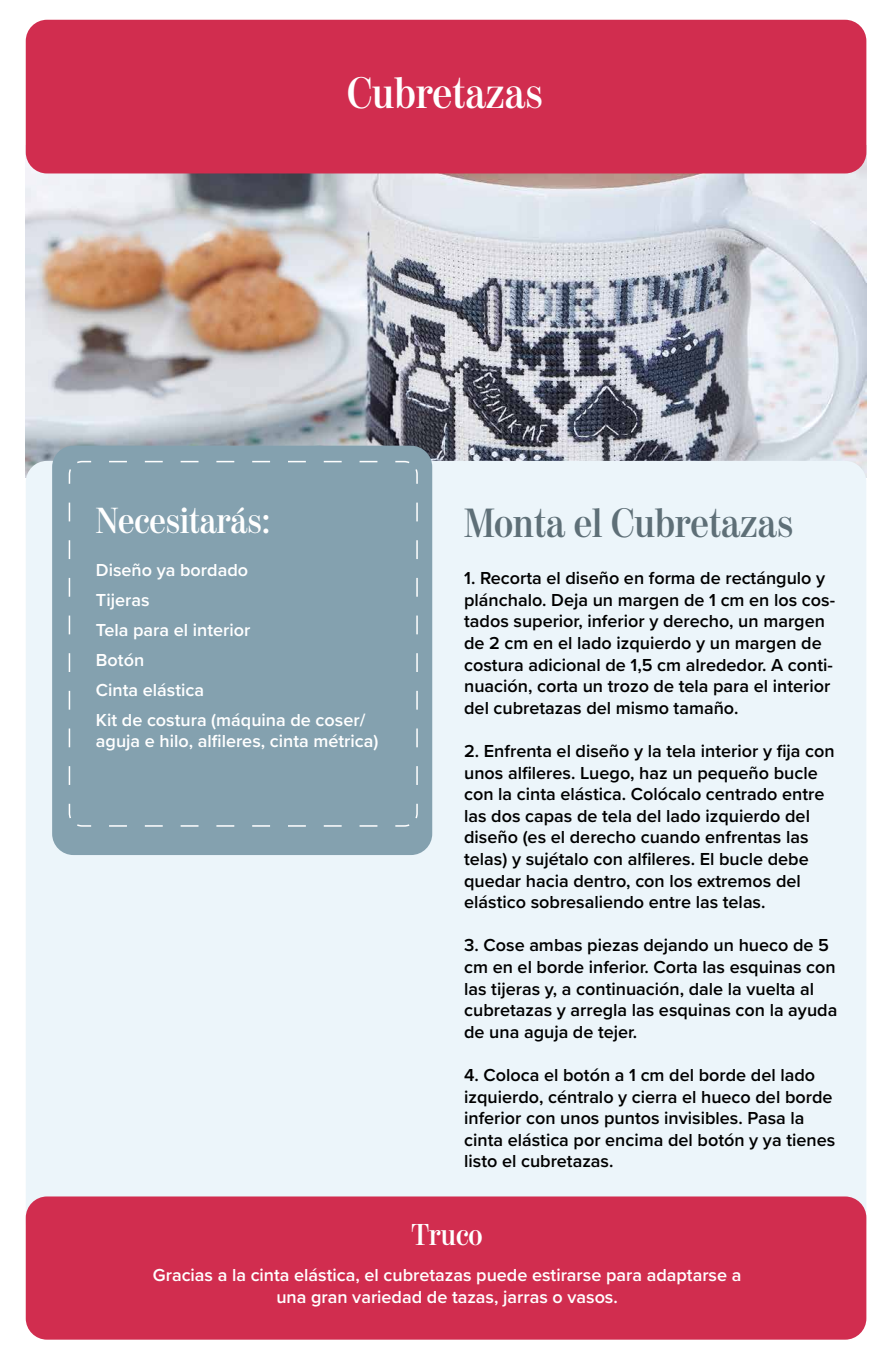
<style>
.page{position:relative;width:893px;height:1363px;background:#fff}
.page>*{position:absolute;margin:0;border:0;box-sizing:border-box;transform-origin:0 0}
.t1{font:600 43.5px "Moderno FB Cond";color:#fff}
.t2{font:600 40.5px "Moderno FB Cond";color:#5e6f77}
.t3{font:600 36px "Moderno FB Cond";color:#fff}
.t4{font:600 30px "Moderno FB Cond";color:#fff}
.t5{font:600 18px/21.6px "Proxima Nova";color:#000}
.t6{font:600 18px/30px "Proxima Nova";color:#fff}
</style>
<div class="page">
<img style="left:26px;top:156px;width:839px;height:321px">
<div style="left:26px;top:461px;width:839px;height:782px;background:#ecf5fa;border-radius:21px"></div>
<div style="left:52px;top:446px;width:380px;height:409px;background:#84a1af;border-radius:21px"></div>
<div style="left:26px;top:20px;width:839px;height:153px;background:#d12d4f;border-radius:21px"></div>
<svg style="left:68px;top:460px;width:350px;height:367px"></svg>
<div style="left:26px;top:1196px;width:839px;height:143px;background:#d12d4f;border-radius:21px"></div>
<h1 class="t1" style="left:347px;top:69px;width:197px">Cubretazas</h1>
<h3 class="t3" style="left:96px;top:501px;width:176px">Necesitarás:</h3>
<h2 class="t2" style="left:464px;top:500px;width:330px">Monta el Cubretazas</h2>
<p class="t6" style="left:96px;top:554px;width:271px">Diseño ya bordado<br>Tijeras<br>Tela para el interior<br>Botón<br>Cinta elástica<br>Kit de costura (máquina de coser/</p>
<p class="t6" style="left:96px;top:725px;width:284px">aguja e hilo, alfileres, cinta métrica)</p>
<p class="t5" style="left:464px;top:567px;width:372px">1. Recorta el diseño en forma de rectángulo y plánchalo. Deja un margen de 1 cm en los cos&shy;tados superior, inferior y derecho, un margen de 2 cm en el lado izquierdo y un margen de costura adicional de 1,5 cm alrededor. A conti&shy;nuación, corta un trozo de tela para el interior del cubretazas del mismo tamaño.</p>
<p class="t5" style="left:464px;top:740px;width:372px">2. Enfrenta el diseño y la tela interior y fija con unos alfileres. Luego, haz un pequeño bucle con la cinta elástica. Colócalo centrado entre las dos capas de tela del lado izquierdo del diseño (es el derecho cuando enfrentas las telas) y sujétalo con alfileres. El bucle debe quedar hacia dentro, con los extremos del elástico sobresaliendo entre las telas.</p>
<p class="t5" style="left:464px;top:934px;width:374px">3. Cose ambas piezas dejando un hueco de 5 cm en el borde inferior. Corta las esquinas con las tijeras y, a continuación, dale la vuelta al cubretazas y arregla las esquinas con la ayuda de una aguja de tejer.</p>
<p class="t5" style="left:464px;top:1064px;width:372px">4. Coloca el botón a 1 cm del borde del lado izquierdo, céntralo y cierra el hueco del borde inferior con unos puntos invisibles. Pasa la cinta elástica por encima del botón y ya tienes listo el cubretazas.</p>
<h3 class="t4" style="left:411px;top:1217px;width:72px">Truco</h3>
<p class="t6" style="left:153px;top:1264px;width:589px;line-height:21.6px;text-align:center">Gracias a la cinta elástica, el cubretazas puede estirarse para adaptarse a una gran variedad de tazas, jarras o vasos.</p>
</div>
